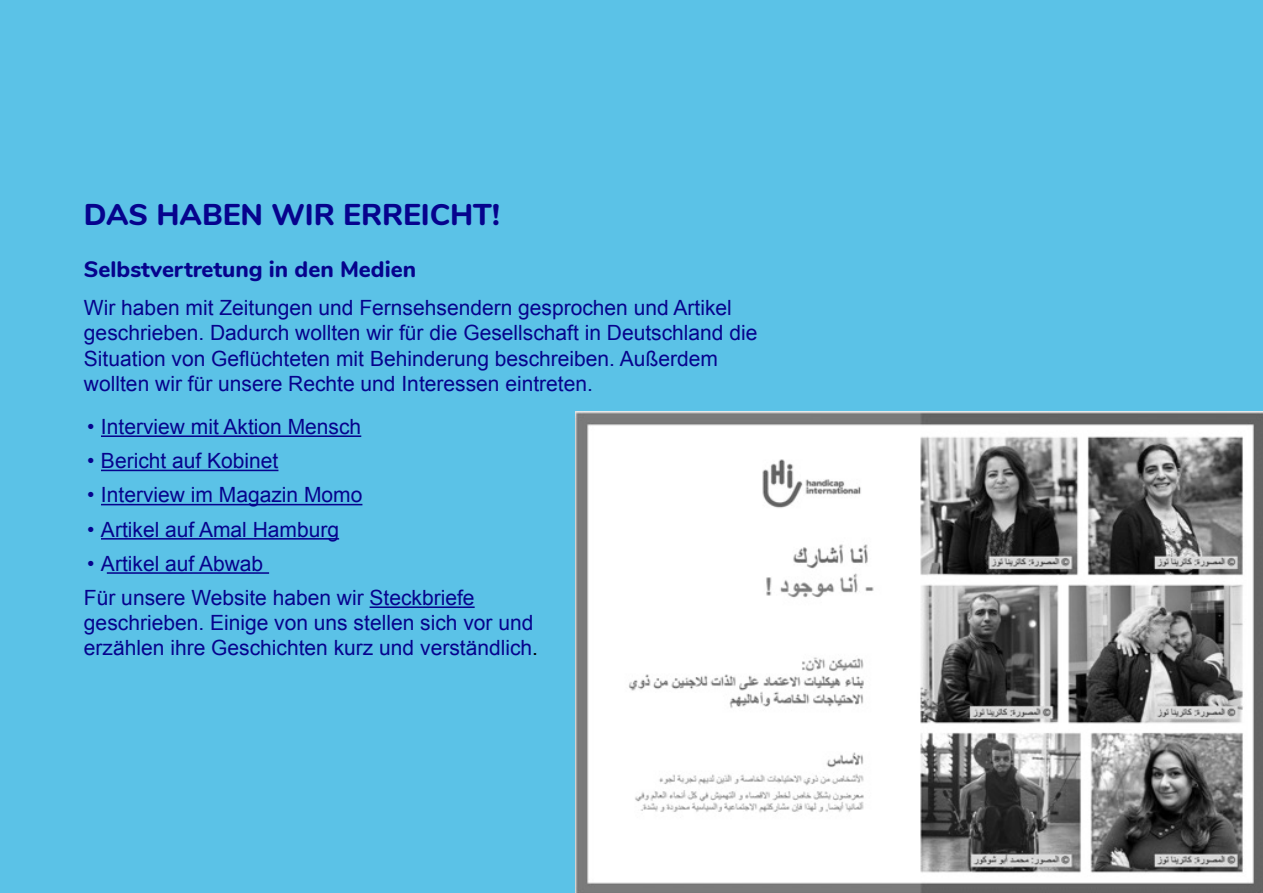
<style>
.page{position:relative;width:1263px;height:893px;background:#5bc2e7}
.page>*{position:absolute;margin:0;border:0;box-sizing:border-box;transform-origin:0 0}
.t1{font:800 30px "Nunito";color:#06038d}
.t2{font:800 22.5px "Nunito";color:#06038d}
.t3{font:21px/25.2px "Arial";color:#06038d}
.s1{color:#000}
</style>
<div class="page">
<hr style="left:101px;top:435px;width:260px;height:2px;background:#06038d">
<hr style="left:101px;top:470px;width:177px;height:1px;background:#06038d">
<hr style="left:101px;top:504px;width:261px;height:1px;background:#06038d">
<hr style="left:101px;top:538px;width:238px;height:2px;background:#06038d">
<hr style="left:107px;top:572px;width:162px;height:2px;background:#06038d">
<hr style="left:370px;top:606px;width:105px;height:2px;background:#06038d">
<img style="left:576px;top:412px;width:687px;height:481px">
<h2 class="t1" style="left:84px;top:192px;width:417px">DAS HABEN WIR ERREICHT!</h2>
<h3 class="t2" style="left:84px;top:253px;width:334px">Selbstvertretung in den Medien</h3>
<p class="t3" style="left:84px;top:295px;width:675px">Wir haben mit Zeitungen und Fernsehsendern gesprochen und Artikel geschrieben. Dadurch wollten wir für die Gesellschaft in Deutschland die Situation von Geflüchteten mit Behinderung beschreiben. Außerdem wollten wir für unsere Rechte und Interessen eintreten.</p>
<p class="t3" style="left:87px;top:414px;width:276px">• Interview mit Aktion Mensch</p>
<p class="t3" style="left:87px;top:448px;width:193px">• Bericht auf Kobinet</p>
<p class="t3" style="left:87px;top:483px;width:277px">• Interview im Magazin Momo</p>
<p class="t3" style="left:87px;top:517px;width:253px">• Artikel auf Amal Hamburg</p>
<p class="t3" style="left:87px;top:551px;width:178px">• Artikel auf Abwab</p>
<p class="t3" style="left:84px;top:585px;width:456px">Für unsere Website haben wir Steckbriefe geschrieben. Einige von uns stellen sich vor und erzählen ihre Geschichten kurz und verständlich<span class="s1">.</span></p>
</div>
